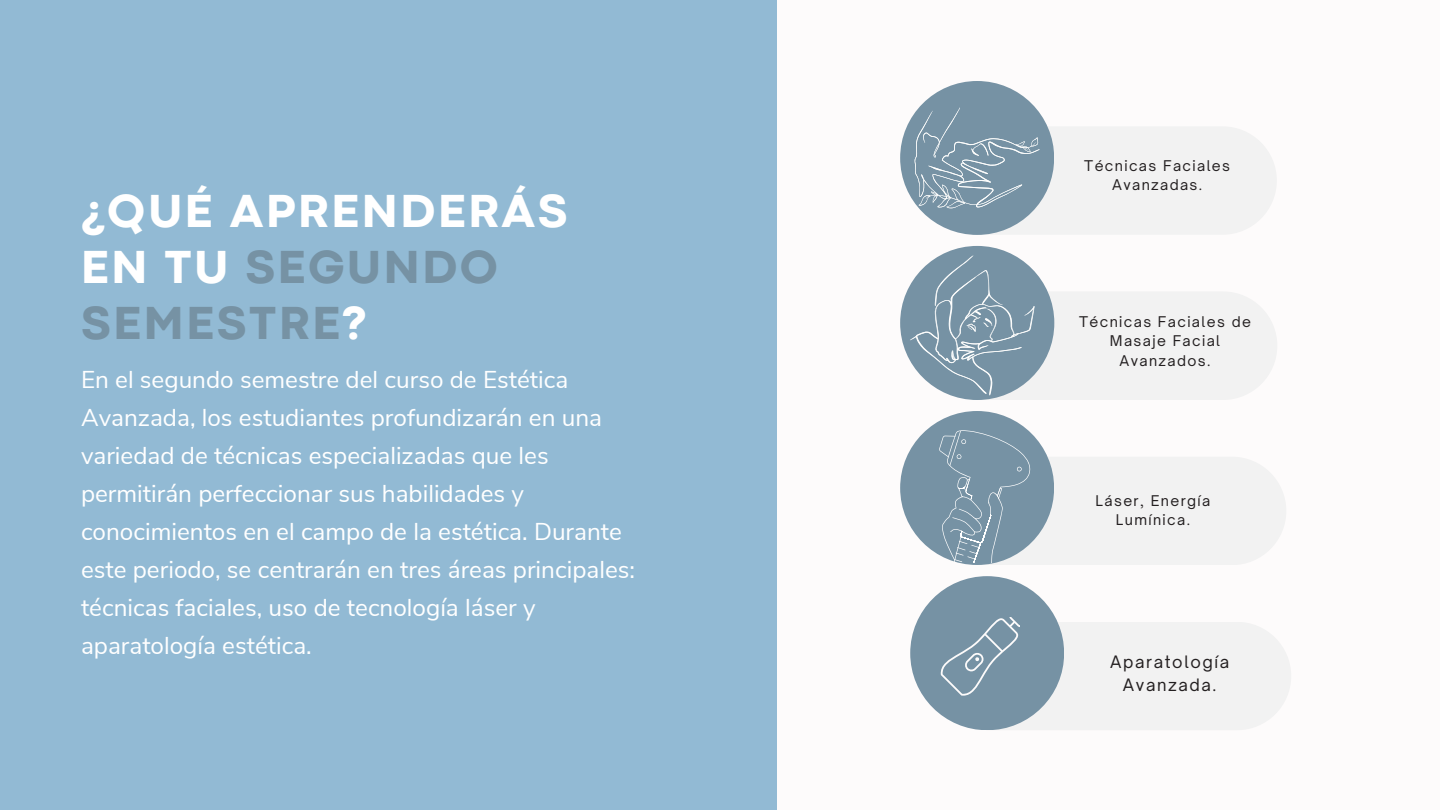
<style>
.page{position:relative;width:1440px;height:810px;background:#fdfbfb}
.page>*{position:absolute;margin:0;border:0;box-sizing:border-box;transform-origin:0 0}
.t1{font:800 48.4px/56.2px "Codec Pro";letter-spacing:.06em;color:#fff}
.t2{font:24.3px/38px "Nunito Sans";color:#fff}
.t3{font:16.4px/22.5px "Open Sauce One";letter-spacing:.1em;color:#231f20;text-align:center}
.t4{font:14.2px/19.4px "Open Sauce One";letter-spacing:.1em;color:#231f20;text-align:center}
.s1{color:#7692a4}
</style>
<div class="page">
<div style="left:0;top:0;width:777px;height:810px;background:#92bad4"></div>
<div style="left:900px;top:81px;width:154px;height:154px;background:#7692a4;border-radius:50%"></div>
<div style="left:900px;top:246px;width:154px;height:154px;background:#7692a4;border-radius:50%"></div>
<div style="left:900px;top:411px;width:154px;height:154px;background:#7692a4;border-radius:50%"></div>
<div style="left:910px;top:576px;width:154px;height:154px;background:#7692a4;border-radius:50%"></div>
<svg style="left:915px;top:108px;width:361px;height:127px"></svg>
<svg style="left:910px;top:256px;width:367px;height:144px"></svg>
<svg style="left:939px;top:430px;width:347px;height:135px"></svg>
<svg style="left:940px;top:618px;width:351px;height:112px"></svg>
<h2 class="t1" style="left:81px;top:186px;width:488px">¿QUÉ APRENDERÁS<br>EN TU <span class="s1">SEGUNDO<br>SEMESTRE</span>?</h2>
<h1 class="t2" style="left:81px;top:361px;width:556px">En el segundo semestre del curso de Estética Avanzada, los estudiantes profundizarán en una variedad de técnicas especializadas que les permitirán perfeccionar sus habilidades y conocimientos en el campo de la estética. Durante este periodo, se centrarán en tres áreas principales: técnicas faciales, uso de tecnología láser y aparatología estética.</h1>
<p class="t4" style="left:1084px;top:156px;width:147px">Técnicas Faciales<br>Avanzadas.</p>
<p class="t4" style="left:1079px;top:312px;width:173px">Técnicas Faciales de<br>Masaje Facial<br>Avanzados.</p>
<p class="t4" style="left:1096px;top:491px;width:116px">Láser, Energía<br>Lumínica.</p>
<p class="t3" style="left:1110px;top:651px;width:121px">Aparatología<br>Avanzada.</p>
</div>
